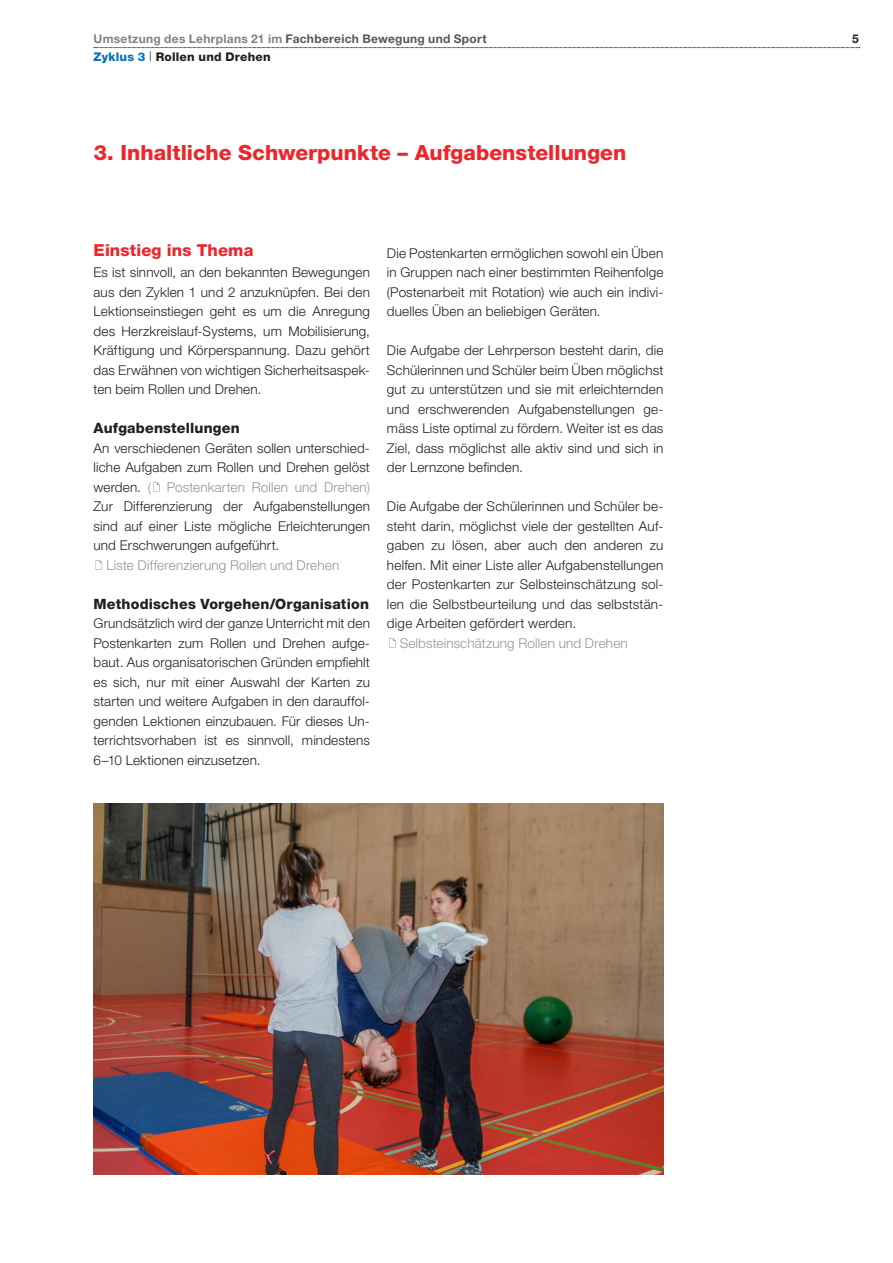
<style>
.page{position:relative;width:893px;height:1263px;background:#fff}
.page>*{position:absolute;margin:0;border:0;box-sizing:border-box;transform-origin:0 0}
.t1{font:800 21px "Helvetica Neue LT Std";color:#ee262c}
.t2{font:800 16.5px "Helvetica Neue LT Std";letter-spacing:.01em;color:#ee262c}
.t3{font:800 14.25px "Helvetica Neue LT Std";letter-spacing:.015em;color:#231f20}
.t4{font:300 13.5px/19.5px "Helvetica Neue LT Std";letter-spacing:.015em;color:#231f20;text-align:justify}
.t5{font:300 13.5px "Helvetica Neue LT Std";letter-spacing:.01em;color:#939598}
.t6{font:700 12px "Helvetica Neue LT Std";letter-spacing:.025em;color:#57585a}
.t7{font:800 12px "Helvetica Neue LT Std";letter-spacing:.02em;color:#231f20}
.t8{font:700 12px "Helvetica Neue LT Std";color:#231f20}
.s1{color:#808285}
.s2{color:#0571ba}
.s3{color:#939598}
</style>
<div class="page">
<svg style="left:94px;top:47px;width:766px;height:1px"></svg>
<svg style="left:153px;top:482px;width:7px;height:10px"></svg>
<svg style="left:95px;top:560px;width:8px;height:10px"></svg>
<svg style="left:389px;top:638px;width:7px;height:10px"></svg>
<img style="left:94px;top:804px;width:569px;height:370px">
<p class="t6" style="left:94px;top:31px;width:395px"><span class="s1">Umsetzung des Lehrplans 21 im</span> Fachbereich Bewegung und Sport</p>
<p class="t8" style="left:852px;top:31px;width:8px">5</p>
<p class="t7" style="left:94px;top:49px;width:179px"><span class="s2">Zyklus 3</span> <sup>|</sup> Rollen und Drehen</p>
<p class="t1" style="left:94px;top:140px;width:534px">3. Inhaltliche Schwerpunkte – Aufgabenstellungen</p>
<p class="t2" style="left:94px;top:241px;width:161px">Einstieg ins Thema</p>
<p class="t4" style="left:94px;top:262px;width:278px">Es ist sinnvoll, an den bekannten Bewegungen aus den Zyklen 1 und 2 anzuknüpfen. Bei den Lektionseinstiegen geht es um die Anregung des Herzkreislauf-Systems, um Mobilisierung, Kräftigung und Körperspannung. Dazu gehört das Erwähnen von wichtigen Sicherheitsaspek&shy;ten beim Rollen und Drehen.</p>
<p class="t3" style="left:94px;top:420px;width:148px">Aufgabenstellungen</p>
<p class="t4" style="left:94px;top:438px;width:278px">An verschiedenen Geräten sollen unterschied&shy;liche Aufgaben zum Rollen und Drehen gelöst werden. <span class="s3">( Postenkarten Rollen und Drehen)<br></span>Zur Differenzierung der Aufgabenstellungen sind auf einer Liste mögliche Erleichterungen und Erschwerungen aufgeführt.</p>
<p class="t5" style="left:106px;top:557px;width:234px">Liste Differenzierung Rollen und Drehen</p>
<p class="t3" style="left:94px;top:595px;width:277px">Methodisches Vorgehen/Organisation</p>
<p class="t4" style="left:94px;top:613px;width:278px">Grundsätzlich wird der ganze Unterricht mit den Postenkarten zum Rollen und Drehen aufge&shy;baut. Aus organisatorischen Gründen empfiehlt es sich, nur mit einer Auswahl der Karten zu starten und weitere Aufgaben in den darauffol&shy;genden Lektionen einzubauen. Für dieses Un&shy;terrichtsvorhaben ist es sinnvoll, mindestens 6–10 Lektionen einzusetzen.</p>
<p class="t4" style="left:387px;top:243px;width:278px">Die Postenkarten ermöglichen sowohl ein Üben in Gruppen nach einer bestimmten Reihenfolge (Postenarbeit mit Rotation) wie auch ein indivi&shy;duelles Üben an beliebigen Geräten.</p>
<p class="t4" style="left:387px;top:340px;width:278px">Die Aufgabe der Lehrperson besteht darin, die Schülerinnen und Schüler beim Üben möglichst gut zu unterstützen und sie mit erleichternden und erschwerenden Aufgabenstellungen ge&shy;mäss Liste optimal zu fördern. Weiter ist es das Ziel, dass möglichst alle aktiv sind und sich in der Lernzone befinden.</p>
<p class="t4" style="left:387px;top:496px;width:278px;text-align:left">Die Aufgabe der Schülerinnen und Schüler be&shy;steht darin, möglichst viele der gestellten Auf&shy;gaben zu lösen, aber auch den anderen zu helfen. Mit einer Liste aller Aufgabenstellungen der Postenkarten zur Selbsteinschätzung sol&shy;len die Selbstbeurteilung und das selbststän&shy;dige Arbeiten gefördert werden.</p>
<p class="t5" style="left:400px;top:635px;width:229px">Selbsteinschätzung Rollen und Drehen</p>
</div>
